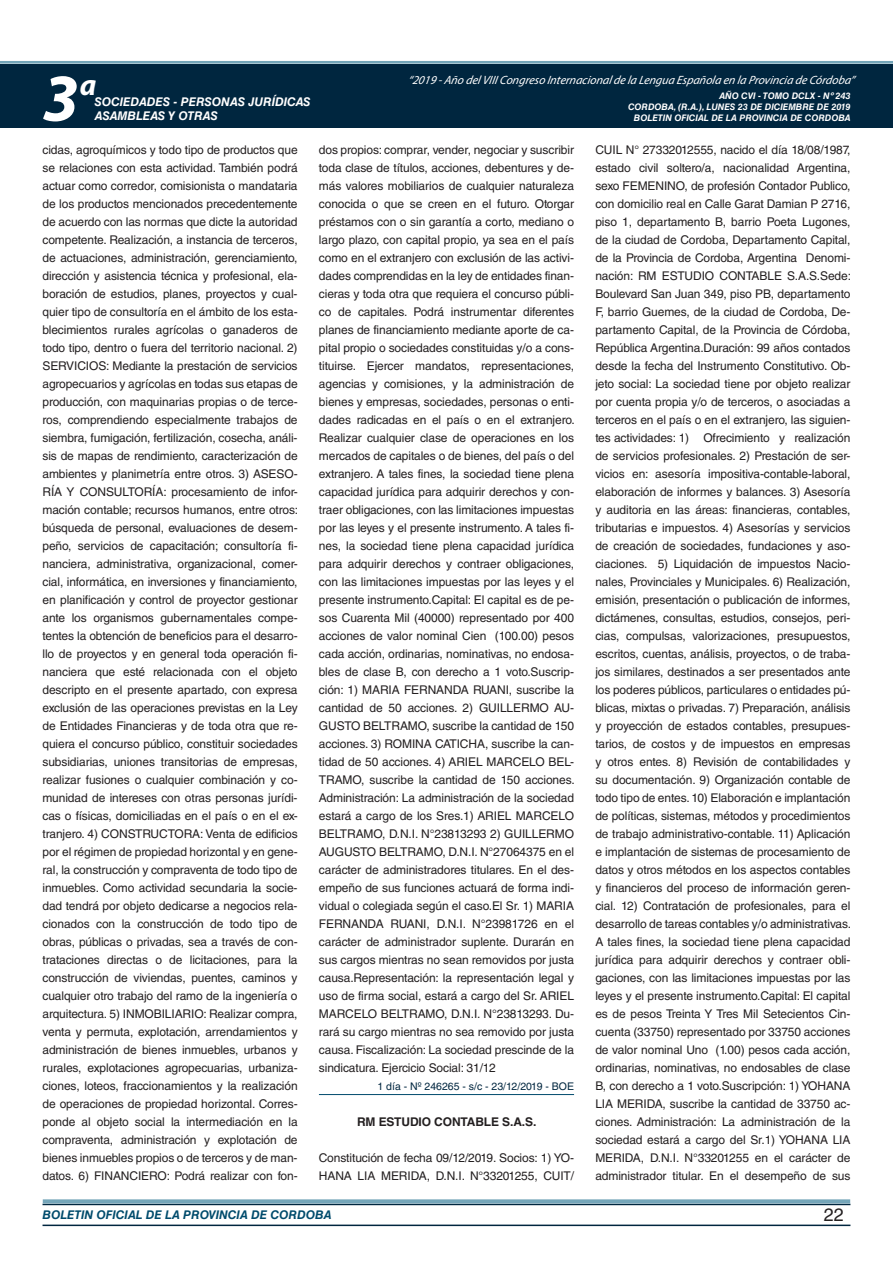
<style>
.page{position:relative;width:893px;height:1263px;background:#fff}
.page>*{position:absolute;margin:0;border:0;box-sizing:border-box;transform-origin:0 0}
.t1{font:italic 700 67.5px "Myriad Pro";color:#fff}
.t2{font:italic 700 30px "Myriad Pro";color:#fff}
.t3{font:18px "Helvetica LT Std";color:#231f20}
.t4{font:12px/18px "Helvetica LT Std";letter-spacing:-.01em;color:#231f20;text-align:justify}
.t5{font:italic 12px "Myriad Pro";color:#fff}
.t6{font:italic 700 12px "Helvetica LT Std";color:#fff}
.t7{font:italic 700 12px "Helvetica LT Std";color:#004b6c}
.t8{font:700 12px "Helvetica LT Std";letter-spacing:-.01em;color:#231f20}
.t9{font:10.5px "Helvetica LT Std";color:#00263f}
.t10{font:italic 700 9px/10.8px "Helvetica LT Std";color:#fff;text-align:right}
</style>
<div class="page">
<div style="left:0;top:61px;width:893px;height:6px;background:#fff;opacity:.75"></div>
<div style="left:0;top:64px;width:893px;height:64px;background:#00263f"></div>
<hr style="left:43px;top:1224px;width:807px;height:2px;background:#00263f">
<div style="left:42px;top:1198px;width:809px;height:8px;background:#fff;opacity:.75"></div>
<hr style="left:319px;top:1094px;width:255px;height:1px;background:#004b6c">
<h2 class="t2" style="left:80px;top:66px;width:18px">a</h2>
<p class="t5" style="left:408px;top:72px;width:448px">“2019 -Año delVIIICongreso Internacionalde la Lengua Esp añola en la Provincia de Córdoba”</p>
<h1 class="t1" style="left:43px;top:54px;width:38px">3</h1>
<p class="t10" style="left:628px;top:91px;width:224px">AÑO CVI - TOMO DCLX - Nº 243<br>CORDOBA, (R.A.), LUNES 23 DE DICIEMBRE DE 2019<br>BOLETIN OFICIAL DE LA PROVINCIA DE CORDOBA</p>
<p class="t6" style="left:95px;top:94px;width:217px">SOCIEDADES - PERSONAS JURÍDICAS</p>
<p class="t6" style="left:95px;top:109px;width:125px">ASAMBLEAS Y OTRAS</p>
<p class="t4" style="left:43px;top:141px;width:257px">cidas, agroquímicos y todo tipo de productos que se relaciones con esta actividad. También podrá actuar como corredor, comisionista o mandataria de los productos mencionados precedentemente de acuerdo con las normas que dicte la autoridad competente. Realización, a instancia de terceros, de actuaciones, administración, gerenciamiento, dirección y asistencia técnica y profesional, ela&shy;boración de estudios, planes, proyectos y cual&shy;quier tipo de consultoría en el ámbito de los esta&shy;blecimientos rurales agrícolas o ganaderos de todo tipo, dentro o fuera del territorio nacional. 2)<br>SERVICIOS: Mediante la prestación de servicios agropecuarios y agrícolas en todas sus etapas de producción, con maquinarias propias o de terce&shy;ros, comprendiendo especialmente trabajos de siembra, fumigación, fertilización, cosecha, análi&shy;sis de mapas de rendimiento, caracterización de ambientes y planimetría entre otros. 3) ASESO-RÍA Y CONSULTORÍA: procesamiento de infor&shy;mación contable; recursos humanos, entre otros: búsqueda de personal, evaluaciones de desem&shy;peño, servicios de capacitación; consultoría fi&shy;nanciera, administrativa, organizacional, comer&shy;cial, informática, en inversiones y financiamiento, en planificación y control de proyector gestionar ante los organismos gubernamentales compe&shy;tentes la obtención de beneficios para el desarro&shy;llo de proyectos y en general toda operación fi&shy;nanciera que esté relacionada con el objeto descripto en el presente apartado, con expresa exclusión de las operaciones previstas en la Ley de Entidades Financieras y de toda otra que re&shy;quiera el concurso público, constituir sociedades subsidiarias, uniones transitorias de empresas, realizar fusiones o cualquier combinación y co&shy;munidad de intereses con otras personas jurídi&shy;cas o físicas, domiciliadas en el país o en el ex&shy;tranjero. 4) CONSTRUCTORA: Venta de edificios por el régimen de propiedad horizontal y en gene&shy;ral, la construcción y compraventa de todo tipo de inmuebles. Como actividad secundaria la socie&shy;dad tendrá por objeto dedicarse a negocios rela&shy;cionados con la construcción de todo tipo de obras, públicas o privadas, sea a través de con&shy;trataciones directas o de licitaciones, para la construcción de viviendas, puentes, caminos y cualquier otro trabajo del ramo de la ingeniería o arquitectura. 5) INMOBILIARIO: Realizar compra, venta y permuta, explotación, arrendamientos y administración de bienes inmuebles, urbanos y rurales, explotaciones agropecuarias, urbaniza&shy;ciones, loteos, fraccionamientos y la realización de operaciones de propiedad horizontal. Corres&shy;ponde al objeto social la intermediación en la compraventa, administración y explotación de bienes inmuebles propios o de terceros y de man&shy;datos. 6) FINANCIERO: Podrá realizar con fon-</p>
<p class="t4" style="left:319px;top:141px;width:257px">dos propios: comprar, vender, negociar y suscribir toda clase de títulos, acciones, debentures y de&shy;más valores mobiliarios de cualquier naturaleza conocida o que se creen en el futuro. Otorgar préstamos con o sin garantía a corto, mediano o largo plazo, con capital propio, ya sea en el país como en el extranjero con exclusión de las activi&shy;dades comprendidas en la ley de entidades finan&shy;cieras y toda otra que requiera el concurso públi&shy;co de capitales. Podrá instrumentar diferentes planes de financiamiento mediante aporte de ca&shy;pital propio o sociedades constituidas y/o a cons&shy;tituirse. Ejercer mandatos, representaciones, agencias y comisiones, y la administración de bienes y empresas, sociedades, personas o enti&shy;dades radicadas en el país o en el extranjero.<br>Realizar cualquier clase de operaciones en los mercados de capitales o de bienes, del país o del extranjero. A tales fines, la sociedad tiene plena capacidad jurídica para adquirir derechos y con&shy;traer obligaciones, con las limitaciones impuestas por las leyes y el presente instrumento. A tales fi&shy;nes, la sociedad tiene plena capacidad jurídica para adquirir derechos y contraer obligaciones, con las limitaciones impuestas por las leyes y el presente instrumento.Capital: El capital es de pe&shy;sos Cuarenta Mil (40000) representado por 400 acciones de valor nominal Cien (100.00) pesos cada acción, ordinarias, nominativas, no endosa&shy;bles de clase B, con derecho a 1 voto.Suscrip&shy;ción: 1) MARIA FERNANDA RUANI, suscribe la cantidad de 50 acciones. 2) GUILLERMO AU-GUSTO BELTRAMO, suscribe la cantidad de 150 acciones. 3) ROMINA CATICHA, suscribe la can&shy;tidad de 50 acciones. 4) ARIEL MARCELO BEL-TRAMO, suscribe la cantidad de 150 acciones.<br>Administración: La administración de la sociedad estará a cargo de los Sres.1) ARIEL MARCELO BELTRAMO, D.N.I. N°23813293 2) GUILLERMO AUGUSTO BELTRAMO, D.N.I. N°27064375 en el carácter de administradores titulares. En el des&shy;empeño de sus funciones actuará de forma indi&shy;vidual o colegiada según el caso.El Sr. 1) MARIA FERNANDA RUANI, D.N.I. N°23981726 en el carácter de administrador suplente. Durarán en sus cargos mientras no sean removidos por justa causa.Representación: la representación legal y uso de firma social, estará a cargo del Sr. ARIEL MARCELO BELTRAMO, D.N.I. N°23813293. Du&shy;rará su cargo mientras no sea removido por justa causa. Fiscalización: La sociedad prescinde de la sindicatura. Ejercicio Social: 31/12</p>
<p class="t9" style="left:377px;top:1080px;width:198px">1 día - Nº 246265 - s/c - 23/12/2019 - BOE</p>
<p class="t8" style="left:357px;top:1114px;width:181px">RM ESTUDIO CONTABLE S.A.S.</p>
<p class="t4" style="left:319px;top:1149px;width:257px">Constitución de fecha 09/12/2019. Socios: 1) YO-<br>HANA LIA MERIDA, D.N.I. N°33201255, CUIT/</p>
<p class="t4" style="left:595px;top:141px;width:257px">CUIL N° 27332012555, nacido el día 18/08/1987, estado civil soltero/a, nacionalidad Argentina, sexo FEMENINO, de profesión Contador Publico, con domicilio real en Calle Garat Damian P 2716, piso 1, departamento B, barrio Poeta Lugones, de la ciudad de Cordoba, Departamento Capital, de la Provincia de Cordoba, Argentina Denomi&shy;nación: RM ESTUDIO CONTABLE S.A.S.Sede:<br>Boulevard San Juan 349, piso PB, departamento F, barrio Guemes, de la ciudad de Cordoba, De&shy;partamento Capital, de la Provincia de Córdoba, República Argentina.Duración: 99 años contados desde la fecha del Instrumento Constitutivo. Ob&shy;jeto social: La sociedad tiene por objeto realizar por cuenta propia y/o de terceros, o asociadas a terceros en el país o en el extranjero, las siguien&shy;tes actividades: 1) Ofrecimiento y realización de servicios profesionales. 2) Prestación de ser&shy;vicios en: asesoría impositiva-contable-laboral, elaboración de informes y balances. 3) Asesoría y auditoria en las áreas: financieras, contables, tributarias e impuestos. 4) Asesorías y servicios de creación de sociedades, fundaciones y aso&shy;ciaciones. 5) Liquidación de impuestos Nacio&shy;nales, Provinciales y Municipales. 6) Realización, emisión, presentación o publicación de informes, dictámenes, consultas, estudios, consejos, peri&shy;cias, compulsas, valorizaciones, presupuestos, escritos, cuentas, análisis, proyectos, o de traba&shy;jos similares, destinados a ser presentados ante los poderes públicos, particulares o entidades pú&shy;blicas, mixtas o privadas. 7) Preparación, análisis y proyección de estados contables, presupues&shy;tarios, de costos y de impuestos en empresas y otros entes. 8) Revisión de contabilidades y su documentación. 9) Organización contable de todo tipo de entes. 10) Elaboración e implantación de políticas, sistemas, métodos y procedimientos de trabajo administrativo-contable. 11) Aplicación e implantación de sistemas de procesamiento de datos y otros métodos en los aspectos contables y financieros del proceso de información geren&shy;cial. 12) Contratación de profesionales, para el desarrollo de tareas contables y/o administrativas.<br>A tales fines, la sociedad tiene plena capacidad jurídica para adquirir derechos y contraer obli&shy;gaciones, con las limitaciones impuestas por las leyes y el presente instrumento.Capital: El capital es de pesos Treinta Y Tres Mil Setecientos Cin&shy;cuenta (33750) representado por 33750 acciones de valor nominal Uno (1.00) pesos cada acción, ordinarias, nominativas, no endosables de clase B, con derecho a 1 voto.Suscripción: 1) YOHANA LIA MERIDA, suscribe la cantidad de 33750 ac&shy;ciones. Administración: La administración de la sociedad estará a cargo del Sr.1) YOHANA LIA MERIDA, D.N.I. N°33201255 en el carácter de administrador titular. En el desempeño de sus</p>
<p class="t7" style="left:43px;top:1208px;width:290px">BOLETIN OFICIAL DE LA PROVINCIA DE CORDOBA</p>
<h3 class="t3" style="left:824px;top:1204px;width:22px">22</h3>
</div>
